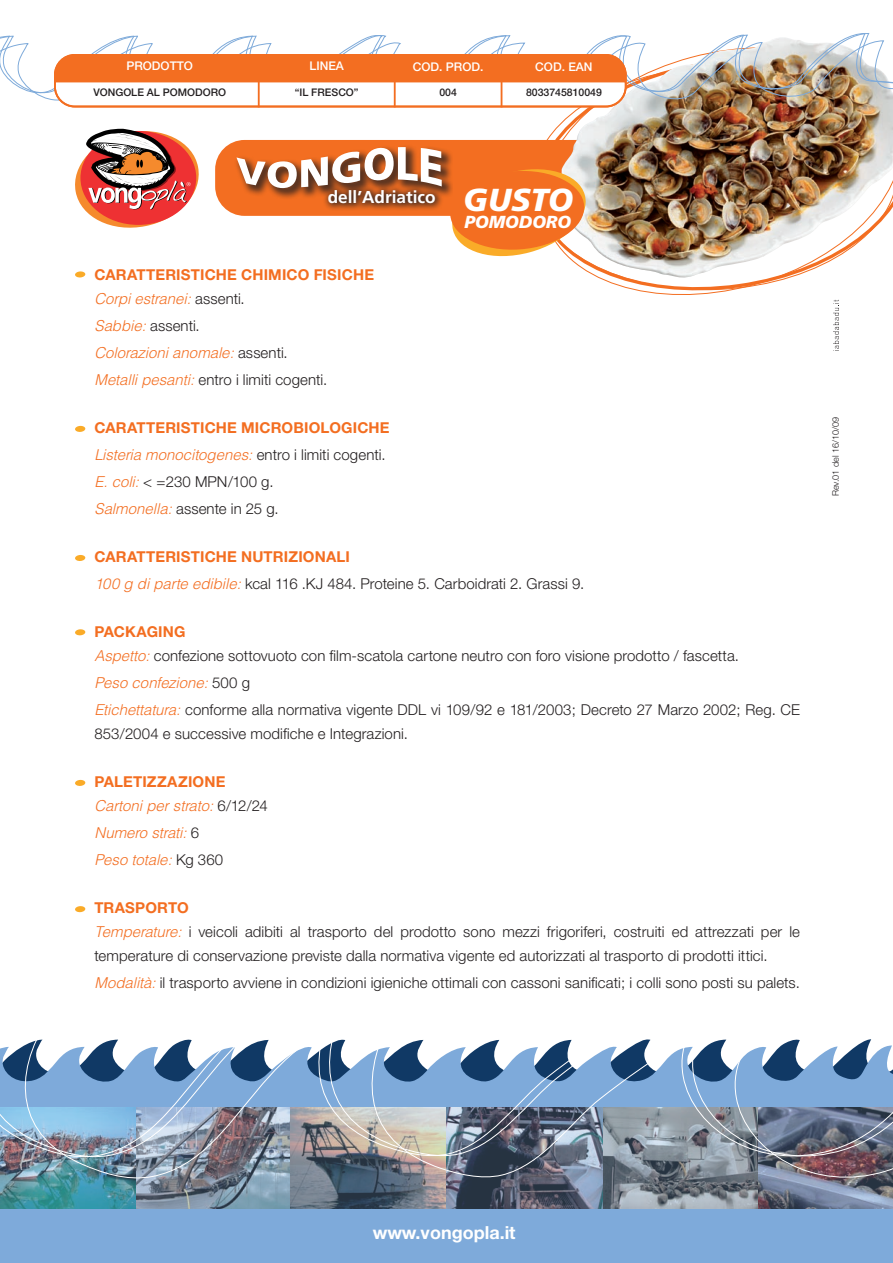
<style>
.page{position:relative;width:893px;height:1263px;background:#fff}
.page>*{position:absolute;margin:0;border:0;box-sizing:border-box;transform-origin:0 0}
.t1{font:italic 900 31.8px "Frutiger";color:#fff}
.t2{font:700 18px "Helvetica Neue East A";color:#fff}
.t3{font:italic 900 17.4px "Frutiger";color:#fff}
.t4{font:700 17.25px "Frutiger";color:#fff}
.t5{font:300 15px/24px "Helvetica Neue";letter-spacing:.005em;color:#231f20}
.t6{font:italic 300 15px/27px "Helvetica";letter-spacing:-.005em;color:#f36e21}
.t7{font:700 15px "Helvetica Neue East A";letter-spacing:.01em;color:#f36e21}
.t8{font:500 12px "Helvetica Neue";color:#fff}
.t9{font:500 10.5px "Helvetica Neue";color:#231f20}
.t10{font:300 9px "Helvetica Neue";color:#231f20}
.s1{font-family:"Helvetica Neue";font-style:normal;color:#231f20}
.s2{font-family:"Helvetica";font-style:italic;color:#f36e21}
</style>
<div class="page">
<svg style="left:546px;top:122px;width:240px;height:173px"></svg>
<div style="left:215px;top:140px;width:527px;height:76px;background:#f36e21;border-radius:29px"></div>
<img style="left:562px;top:105px;width:331px;height:174px">
<svg style="left:0;top:33px;width:870px;height:7px"></svg>
<img style="left:0;top:40px;width:893px;height:65px">
<div style="left:0;top:1209px;width:893px;height:54px;background:#7eaada"></div>
<div style="left:75px;top:271px;width:10px;height:7px;background:#faab28;border-radius:50%"></div>
<div style="left:75px;top:426px;width:10px;height:6px;background:#faab28;border-radius:50%"></div>
<div style="left:75px;top:555px;width:10px;height:6px;background:#faab28;border-radius:50%"></div>
<div style="left:75px;top:629px;width:10px;height:6px;background:#faab28;border-radius:50%"></div>
<div style="left:75px;top:780px;width:10px;height:6px;background:#faab28;border-radius:50%"></div>
<div style="left:75px;top:906px;width:10px;height:6px;background:#faab28;border-radius:50%"></div>
<img style="left:0;top:1193px;width:893px;height:16px">
<img style="left:0;top:1039px;width:893px;height:154px">
<svg style="left:75px;top:128px;width:124px;height:100px"></svg>
<svg style="left:833px;top:300px;width:6px;height:51px"></svg>
<svg style="left:236px;top:147px;width:355px;height:115px"></svg>
<svg style="left:53px;top:53px;width:575px;height:55px"></svg>
<p class="t8" style="left:126px;top:59px;width:68px">PRODOTTO</p>
<p class="t8" style="left:309px;top:59px;width:36px">LINEA</p>
<p class="t8" style="left:413px;top:59px;width:72px">COD. PROD.</p>
<p class="t8" style="left:535px;top:59px;width:59px">COD. EAN</p>
<p class="t9" style="left:93px;top:86px;width:134px">VONGOLE AL POMODORO</p>
<p class="t9" style="left:295px;top:86px;width:65px">“IL FRESCO”</p>
<p class="t9" style="left:439px;top:86px;width:19px">004</p>
<p class="t9" style="left:526px;top:86px;width:77px">8033745810049</p>
<p class="t4" style="left:328px;top:187px;width:110px">dell’Adriatico</p>
<h1 class="t1" style="left:463px;top:181px;width:111px">GUSTO</h1>
<p class="t3" style="left:465px;top:211px;width:108px">POMODORO</p>
<p class="t7" style="left:94px;top:265px;width:281px">CARATTERISTICHE CHIMICO FISICHE</p>
<p class="t6" style="left:94px;top:285px;width:152px">Corpi estranei: <span class="s1">assenti.</span></p>
<p class="t5" style="left:94px;top:313px;width:107px"><span class="s2">Sabbie:</span> assenti.</p>
<p class="t6" style="left:94px;top:339px;width:195px">Colorazioni anomale: <span class="s1">assenti.</span></p>
<p class="t5" style="left:94px;top:367px;width:234px"><span class="s2">Metalli pesanti:</span> entro i limiti cogenti.</p>
<p class="t7" style="left:94px;top:418px;width:297px">CARATTERISTICHE MICROBIOLOGICHE</p>
<p class="t6" style="left:94px;top:441px;width:293px">Listeria monocitogenes: <span class="s1">entro i limiti cogenti.</span></p>
<p class="t5" style="left:94px;top:468px;width:186px;line-height:27px"><span class="s2">E. coli:</span> &lt; =230 MPN/100 g.<br><span class="s2">Salmonella:</span> assente in 25 g.</p>
<p class="t7" style="left:94px;top:547px;width:257px">CARATTERISTICHE NUTRIZIONALI</p>
<p class="t5" style="left:94px;top:571px;width:491px"><span class="s2">100 g di parte edibile:</span> kcal 116 .KJ 484. Proteine 5. Carboidrati 2. Grassi 9.</p>
<p class="t7" style="left:94px;top:622px;width:93px">PACKAGING</p>
<p class="t5" style="left:94px;top:643px;width:646px"><span class="s2">Aspetto:</span> confezione sottovuoto con film-scatola cartone neutro con foro visione prodotto / fascetta.</p>
<p class="t6" style="left:94px;top:669px;width:157px">Peso confezione: <span class="s1">500 g</span></p>
<p class="t5" style="left:94px;top:697px;width:707px"><span class="s2">Etichettatura:</span> conforme alla normativa vigente DDL vi 109/92 e 181/2003; Decreto 27 Marzo 2002; Reg. CE<br>853/2004 e successive modifiche e Integrazioni.</p>
<p class="t7" style="left:94px;top:772px;width:133px">PALETIZZAZIONE</p>
<p class="t6" style="left:94px;top:792px;width:175px">Cartoni per strato: <span class="s1">6/12/24<br></span>Numero strati: <span class="s1">6<br></span>Peso totale: <span class="s1">Kg 360</span></p>
<p class="t7" style="left:94px;top:898px;width:96px">TRASPORTO</p>
<p class="t5" style="left:94px;top:919px;width:707px"><span class="s2">Temperature:</span> i veicoli adibiti al trasporto del prodotto sono mezzi frigoriferi, costruiti ed attrezzati per le temperature di conservazione previste dalla normativa vigente ed autorizzati al trasporto di prodotti ittici.</p>
<p class="t5" style="left:94px;top:970px;width:707px"><span class="s2">Modalità:</span> il trasporto avviene in condizioni igieniche ottimali con cassoni sanificati; i colli sono posti su palets.</p>
<p class="t10" style="left:830px;top:496px;width:81px;rotate:-90deg">Rev.01 del 16/10/09</p>
<p class="t2" style="left:373px;top:1222px;width:144px">www.vongopla.it</p>
</div>
